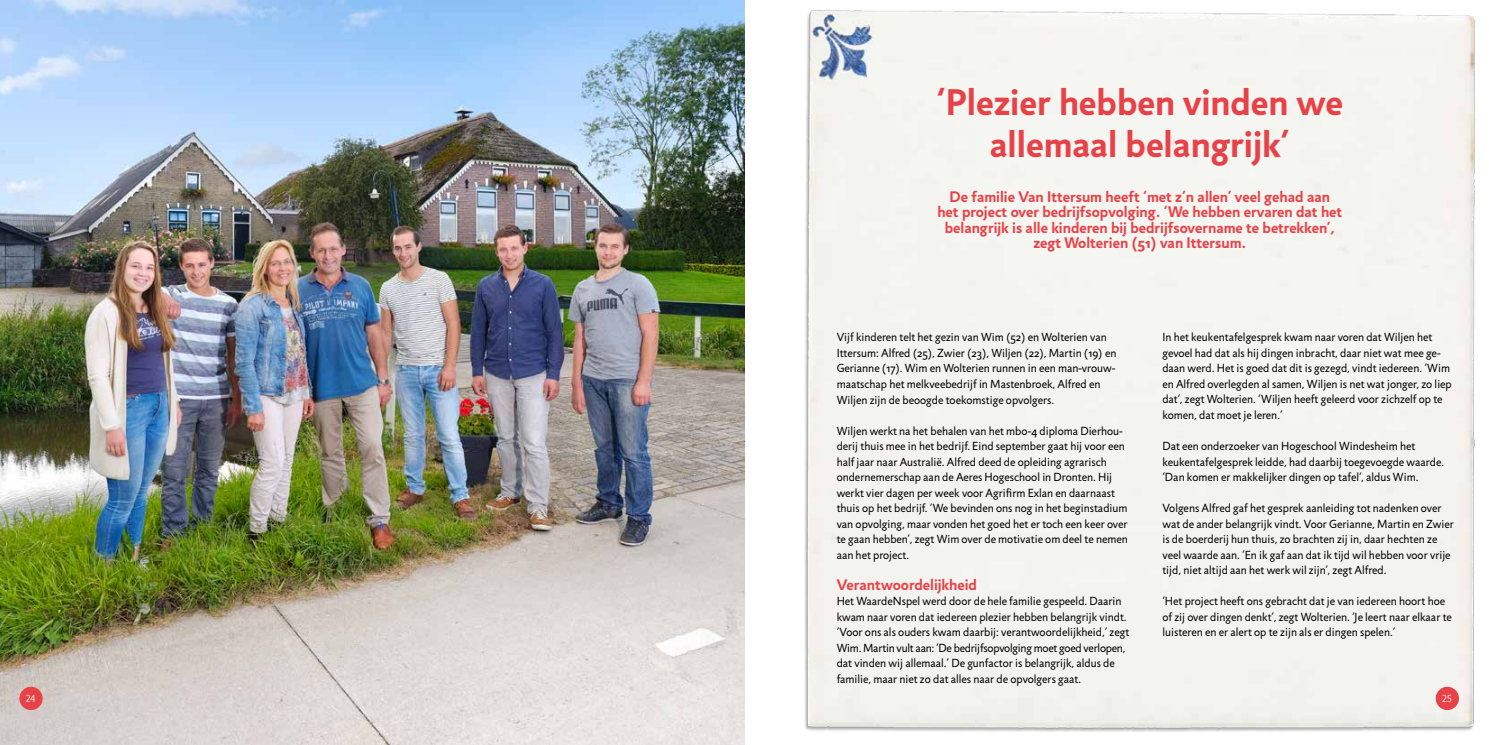
<style>
.page{position:relative;width:1489px;height:745px;background:#fff}
.page>*{position:absolute;margin:0;border:0;box-sizing:border-box;transform-origin:0 0}
.t1{font:700 37.5px/41.2px "Jigsaw";color:#e84249;text-align:center}
.t2{font:700 15.5px/15.5px "Jigsaw";color:#e84249;text-align:center}
.t3{font:11.88px/15.5px "Jigsaw";color:#000}
.t4{font:300 10.25px "Jigsaw";color:#fff}
</style>
<div class="page">
<div style="left:804px;top:10px;width:671px;height:722px;background:#f3f4ef"></div>
<div style="left:1435px;top:686px;width:23px;height:23px;background:#e84249;border-radius:50%"></div>
<img style="left:0;top:0;width:744px;height:744px">
<div style="left:19px;top:686px;width:24px;height:23px;background:#e84249;border-radius:50%"></div>
<h1 class="t1" style="left:936px;top:82px;width:408px">‘Plezier hebben vinden we allemaal belangrijk’</h1>
<h2 class="t2" style="left:937px;top:188px;width:406px">De familie Van Ittersum heeft ‘met z’n allen’ veel gehad aan het project over bedrijfsopvolging. ‘We hebben ervaren dat het belangrijk is alle kinderen bij bedrijfsovername te betrekken’, zegt Wolterien (51) van Ittersum.</h2>
<p class="t3" style="left:836px;top:329px;width:281px">Vijf kinderen telt het gezin van Wim (52) en Wolterien van Ittersum: Alfred (25), Zwier (23), Wiljen (22), Martin (19) en Gerianne (17). Wim en Wolterien runnen in een man-vrouw&shy;maatschap het melkveebedrijf in Mastenbroek, Alfred en Wiljen zijn de beoogde toekomstige opvolgers.</p>
<p class="t3" style="left:836px;top:422px;width:292px">Wiljen werkt na het behalen van het mbo-4 diploma Dierhou&shy;derij thuis mee in het bedrijf. Eind september gaat hij voor een half jaar naar Australië. Alfred deed de opleiding agrarisch ondernemerschap aan de Aeres Hogeschool in Dronten. Hij werkt vier dagen per week voor Agrifirm Exlan en daarnaast thuis op het bedrijf. ‘We bevinden ons nog in het beginstadium van opvolging, maar vonden het goed het er toch een keer over te gaan hebben’, zegt Wim over de motivatie om deel te nemen aan het project.</p>
<h2 class="t2" style="left:836px;top:576px;width:142px">Verantwoordelijkheid</h2>
<p class="t3" style="left:836px;top:593px;width:294px">Het WaardeNspel werd door de hele familie gespeeld. Daarin kwam naar voren dat iedereen plezier hebben belangrijk vindt. ‘Voor ons als ouders kwam daarbij: verantwoordelijkheid,’ zegt Wim. Martin vult aan: ‘De bedrijfsopvolging moet goed verlopen, dat vinden wij allemaal.’ De gunfactor is belangrijk, aldus de familie, maar niet zo dat alles naar de opvolgers gaat.</p>
<p class="t3" style="left:1162px;top:329px;width:291px">In het keukentafelgesprek kwam naar voren dat Wiljen het gevoel had dat als hij dingen inbracht, daar niet wat mee ge&shy;daan werd. Het is goed dat dit is gezegd, vindt iedereen. ‘Wim en Alfred overlegden al samen, Wiljen is net wat jonger, zo liep dat’, zegt Wolterien. ‘Wiljen heeft geleerd voor zichzelf op te komen, dat moet je leren.’</p>
<p class="t3" style="left:1162px;top:438px;width:283px">Dat een onderzoeker van Hogeschool Windesheim het keukentafelgesprek leidde, had daarbij toegevoegde waarde. ‘Dan komen er makkelijker dingen op tafel’, aldus Wim.</p>
<p class="t3" style="left:1162px;top:500px;width:293px">Volgens Alfred gaf het gesprek aanleiding tot nadenken over wat de ander belangrijk vindt. Voor Gerianne, Martin en Zwier is de boerderij hun thuis, zo brachten zij in, daar hechten ze veel waarde aan. ‘En ik gaf aan dat ik tijd wil hebben voor vrije tijd, niet altijd aan het werk wil zijn’, zegt Alfred.</p>
<p class="t3" style="left:1162px;top:593px;width:291px">‘Het project heeft ons gebracht dat je van iedereen hoort hoe of zij over dingen denkt’, zegt Wolterien. ‘Je leert naar elkaar te luisteren en er alert op te zijn als er dingen spelen.’</p>
<p class="t4" style="left:26px;top:692px;width:11px">24</p>
<p class="t4" style="left:1442px;top:692px;width:11px">25</p>
</div>
